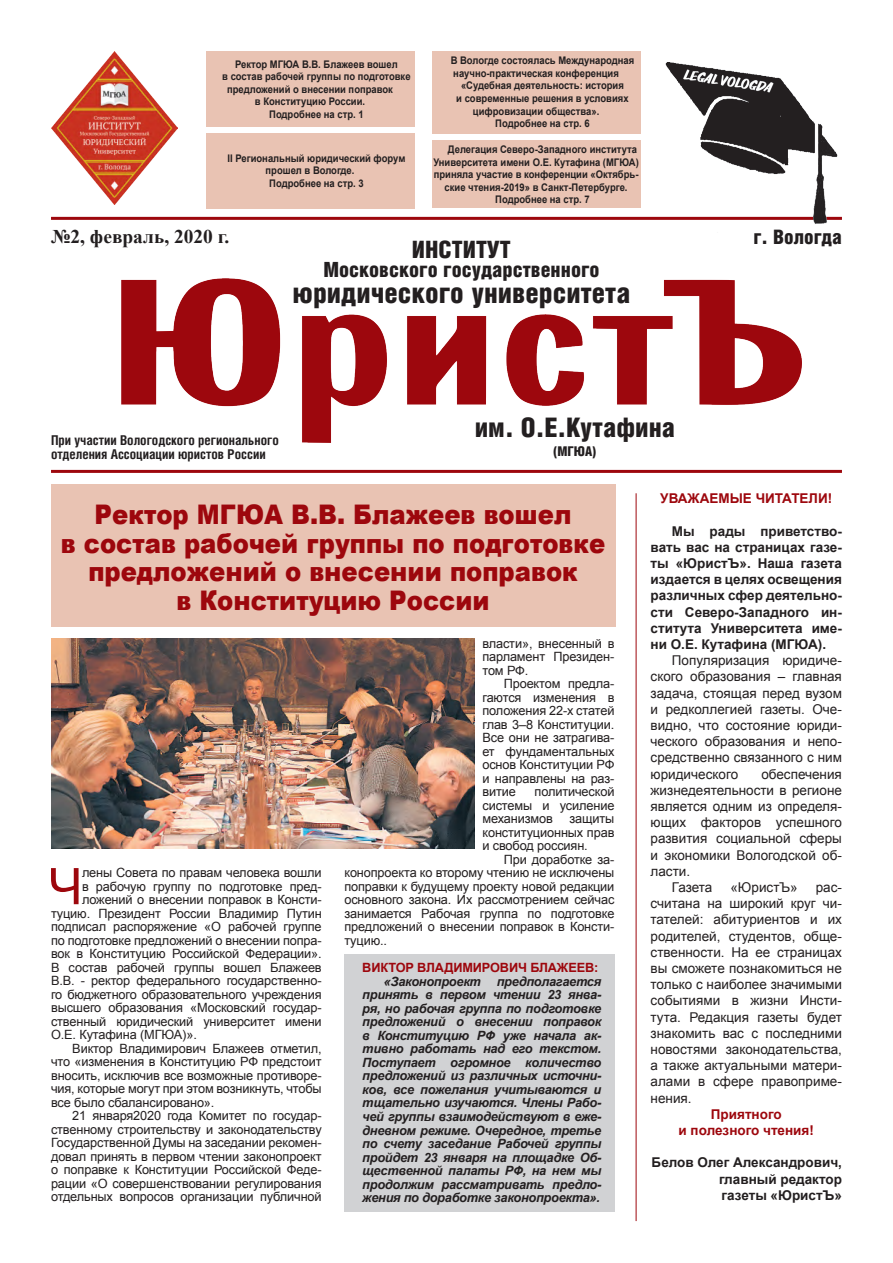
<style>
.page{position:relative;width:893px;height:1263px;background:#fff}
.page>*{position:absolute;margin:0;border:0;box-sizing:border-box;transform-origin:0 0}
.Основной{font:50.4px "Arial";color:#9d070d}
.t1{font:900 28.5px "Helios Cond";color:#231f20}
.Заголовок{font:900 27px/28.5px "Arial";color:#9d070d;text-align:center;scale:.9 1}
.t2{font:900 27px "Helios Cond";color:#231f20}
.t3{font:900 24px "Helios Cond";color:#231f20}
.t4{font:900 21px "Helios Cond";color:#231f20}
.t5{font:900 19.95px "Helios Cond";color:#231f20}
.t6{font:700 19.35px "Times New Roman";color:#231f20}
.Основной-2{font:13.5px/16.2px "Arial";color:#231f20;text-align:justify}
.Основной-3{font:700 13.5px/16.2px "Arial";color:#231f20;text-align:justify}
.t7{font:700 13.5px "Helios Cond";color:#231f20}
.Основной-4{font:700 13.5px/16.2px "Arial";color:#9d070d;text-align:center}
.t8{font:900 13.5px "Helios Cond";color:#231f20}
.Основной-5{font:12.75px/13.5px "Arial";letter-spacing:-.01em;color:#231f20;text-align:justify}
.Основной-6{font:italic 700 12.75px/13.5px "Arial";letter-spacing:-.02em;color:#231f20;text-align:justify}
.Основной-7{font:700 12.75px "Arial";letter-spacing:-.01em;color:#9d070d}
.t9{font:700 10.5px/12.6px "Arial";color:#231f20;scale:.9 1}
</style>
<div class="page">
<div style="left:51px;top:484px;width:564px;height:142px;background:#e9c3b3"></div>
<div style="left:344px;top:955px;width:271px;height:257px;background:#d1d2d4"></div>
<img style="left:121px;top:278px;width:681px;height:164px">
<hr style="left:51px;top:217px;width:791px;height:3px;background:#9d070d">
<hr style="left:51px;top:470px;width:791px;height:3px;background:#9d070d">
<hr style="left:636px;top:493px;width:1px;height:728px;background:#9d070d">
<img style="left:51px;top:51px;width:126px;height:153px">
<div style="left:206px;top:52px;width:209px;height:75px;background:#e9c3b3"></div>
<div style="left:432px;top:51px;width:209px;height:83px;background:#e9c3b3"></div>
<div style="left:206px;top:134px;width:209px;height:75px;background:#e9c3b3"></div>
<div style="left:432px;top:140px;width:209px;height:68px;background:#e9c3b3"></div>
<img style="left:657px;top:62px;width:185px;height:162px">
<img style="left:51px;top:638px;width:424px;height:211px">
<p class="t9" style="left:235px;top:58px;width:182px">Ректор МГЮА В.В. Блажеев вошел</p>
<p class="t9" style="left:222px;top:70px;width:211px">в состав рабочей группы по подготовке</p>
<p class="t9" style="left:227px;top:83px;width:186px">предложений о внесении поправок</p>
<p class="t9" style="left:255px;top:96px;width:124px">в Конституцию России.</p>
<p class="t9" style="left:269px;top:108px;width:106px">Подробнее на стр. 1</p>
<p class="t9" style="left:266px;top:152px;width:157px;text-indent:-38px">II Региональный юридический форум прошел в Вологде.</p>
<p class="t9" style="left:269px;top:177px;width:106px">Подробнее на стр. 3</p>
<p class="t9" style="left:451px;top:54px;width:206px">В Вологде состоялась Международная научно-практическая конференция</p>
<p class="t9" style="left:461px;top:80px;width:182px">«Судебная деятельность: история</p>
<p class="t9" style="left:473px;top:92px;width:175px;text-indent:-17px">и современные решения в условиях цифровизации общества».</p>
<p class="t9" style="left:495px;top:117px;width:106px">Подробнее на стр. 6</p>
<p class="t9" style="left:448px;top:143px;width:212px">Делегация Северо-Западного института</p>
<p class="t9" style="left:433px;top:156px;width:230px">Университета имени О.Е. Кутафина (МГЮА)</p>
<p class="t9" style="left:434px;top:169px;width:229px">приняла участие в конференции «Октябрь-</p>
<p class="t9" style="left:445px;top:181px;width:205px">ские чтения-2019» в Санкт-Петербурге.</p>
<p class="t9" style="left:495px;top:194px;width:106px">Подробнее на стр. 7</p>
<p class="t6" style="left:51px;top:223px;width:180px">№2, февраль, 2020 г.</p>
<p class="t3" style="left:412px;top:236px;width:100px">ИНСТИТУТ</p>
<p class="t4" style="left:323px;top:258px;width:278px">Московского государственного</p>
<p class="t1" style="left:293px;top:276px;width:339px">юридического университета</p>
<p class="t7" style="left:51px;top:432px;width:229px">При участии Вологодского регионального</p>
<p class="t7" style="left:51px;top:446px;width:216px">отделения Ассоциации юристов России</p>
<p class="t2" style="left:475px;top:412px;width:202px">им. О.Е.Кутафина</p>
<p class="t8" style="left:553px;top:444px;width:45px">(МГЮА)</p>
<p class="t5" style="left:753px;top:226px;width:90px">г. Вологда</p>
<p class="Заголовок" style="left:61px;top:500px;width:606px">Ректор МГЮА В.В. Блажеев вошел<br>в состав рабочей группы по подготовке предложений о внесении поправок<br>в Конституцию России</p>
<p class="Основной" style="left:49px;top:853px;width:35px">Ч</p>
<p class="Основной-5" style="left:82px;top:866px;width:241px">лены Совета по правам человека вошли</p>
<p class="Основной-5" style="left:82px;top:880px;width:241px">в рабочую группу по подготовке пред-</p>
<p class="Основной-5" style="left:82px;top:893px;width:241px">ложений о внесении поправок в Консти-</p>
<p class="Основной-5" style="left:51px;top:907px;width:272px">туцию. Президент России Владимир Путин</p>
<p class="Основной-5" style="left:51px;top:920px;width:272px">подписал распоряжение «О рабочей группе</p>
<p class="Основной-5" style="left:51px;top:934px;width:272px">по подготовке предложений о внесении попра-</p>
<p class="Основной-5" style="left:51px;top:947px;width:272px">вок в Конституцию Российской Федерации».</p>
<p class="Основной-5" style="left:51px;top:961px;width:272px">В состав рабочей группы вошел Блажеев</p>
<p class="Основной-5" style="left:51px;top:974px;width:272px">В.В. - ректор федерального государственно-</p>
<p class="Основной-5" style="left:51px;top:988px;width:272px">го бюджетного образовательного учреждения</p>
<p class="Основной-5" style="left:51px;top:1001px;width:272px">высшего образования «Московский государ-</p>
<p class="Основной-5" style="left:51px;top:1015px;width:272px">ственный юридический университет имени</p>
<p class="Основной-5" style="left:51px;top:1028px;width:147px">О.Е. Кутафина (МГЮА)».</p>
<p class="Основной-5" style="left:51px;top:1042px;width:272px;text-indent:21px">Виктор Владимирович Блажеев отметил, что «изменения в Конституцию РФ предстоит вносить, исключив все возможные противоре&shy;чия, которые могут при этом возникнуть, чтобы все было сбалансировано».</p>
<p class="Основной-5" style="left:51px;top:1109px;width:272px;text-indent:21px">21 января2020 года Комитет по государ&shy;ственному строительству и законодательству Государственной Думы на заседании рекомен&shy;довал принять в первом чтении законопроект о поправке к Конституции Российской Феде&shy;рации «О совершенствовании регулирования отдельных вопросов организации публичной</p>
<p class="Основной-5" style="left:482px;top:637px;width:133px">власти», внесенный в парламент Президен&shy;том РФ.</p>
<p class="Основной-5" style="left:482px;top:677px;width:133px;text-indent:21px">Проектом предла&shy;гаются изменения в положения 22-х статей глав 3–8 Конституции.<br>Все они не затрагива&shy;ет фундаментальных основ Конституции РФ и направлены на раз&shy;витие</p>
<p class="Основной-5" style="left:482px;top:785px;width:134px;text-indent:52px">политической системы и усиление механизмов</p>
<p class="Основной-5" style="left:482px;top:812px;width:133px;text-indent:87px">защиты конституционных прав и свобод россиян.</p>
<p class="Основной-5" style="left:344px;top:853px;width:271px;text-indent:159px">При доработке за&shy;конопроекта ко второму чтению не исключены поправки к будущему проекту новой редакции основного закона. Их рассмотрением сейчас занимается Рабочая группа по подготовке предложений о внесении поправок в Консти&shy;туцию..</p>
<p class="Основной-7" style="left:362px;top:959px;width:238px">ВИКТОР ВЛАДИМИРОВИЧ БЛАЖЕЕВ:</p>
<p class="Основной-6" style="left:362px;top:975px;width:241px;text-indent:21px">«Законопроект предполагается принять в первом чтении 23 янва&shy;ря, но рабочая группа по подготовке предложений о внесении поправок в Конституцию РФ уже начала ак&shy;тивно работать над его текстом.<br>Поступает огромное количество предложений из различных источни&shy;ков, все пожелания учитываются и тщательно изучаются. Члены Рабо&shy;чей группы взаимодействуют в еже&shy;дневном режиме. Очередное, третье по счету заседание Рабочей группы пройдет 23 января на площадке Об&shy;щественной палаты РФ, на нем мы продолжим рассматривать предло&shy;жения по доработке законопроекта».</p>
<p class="Основной-4" style="left:660px;top:491px;width:173px">УВАЖАЕМЫЕ ЧИТАТЕЛИ!</p>
<p class="Основной-3" style="left:651px;top:523px;width:193px;text-indent:21px">Мы рады приветство&shy;вать вас на страницах газе&shy;ты «ЮристЪ». Наша газета издается в целях освещения различных сфер деятельно&shy;сти Северо-Западного ин&shy;ститута Университета име&shy;ни О.Е. Кутафина (МГЮА).</p>
<p class="Основной-2" style="left:651px;top:652px;width:193px;text-indent:21px">Популяризация юридиче&shy;ского образования – главная задача, стоящая перед вузом и редколлегией газеты. Оче&shy;видно, что состояние юриди&shy;ческого образования и непо&shy;средственно связанного с ним юридического</p>
<p class="Основной-2" style="left:651px;top:766px;width:193px;text-indent:111px">обеспечения жизнедеятельности в регионе является одним из определя&shy;ющих факторов успешного развития социальной сферы и экономики Вологодской об&shy;ласти.</p>
<p class="Основной-2" style="left:672px;top:879px;width:42px">Газета</p>
<p class="Основной-2" style="left:730px;top:879px;width:69px">«ЮристЪ»</p>
<p class="Основной-2" style="left:651px;top:879px;width:193px;text-indent:165px">рас&shy;считана на широкий круг чи&shy;тателей: абитуриентов и их родителей, студентов, обще&shy;ственности. На ее страницах вы сможете познакомиться не только с наиболее значимыми событиями в жизни Инсти&shy;тута. Редакция газеты будет знакомить вас с последними новостями законодательства, а также актуальными матери&shy;алами в сфере правоприме&shy;нения.</p>
<p class="Основной-4" style="left:679px;top:1106px;width:137px">Приятного<br>и полезного чтения!</p>
<p class="Основной-3" style="left:652px;top:1155px;width:192px">Белов Олег Александрович,</p>
<p class="Основной-3" style="left:719px;top:1171px;width:124px">главный редактор газеты «ЮристЪ»</p>
</div>
